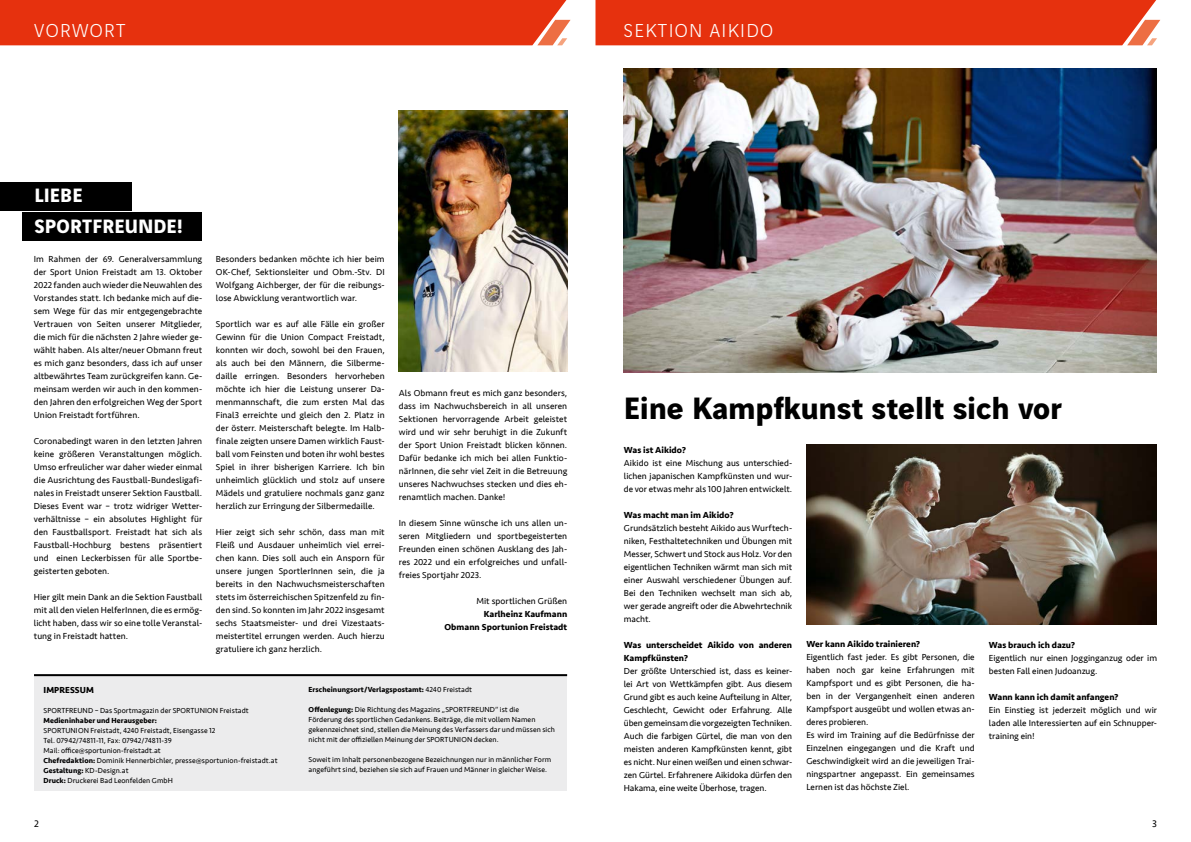
<style>
.page{position:relative;width:1191px;height:842px;background:#fff}
.page>*{position:absolute;margin:0;border:0;box-sizing:border-box;transform-origin:0 0}
.t1{font:700 33px "Vinci Sans";color:#000}
.t2{font:700 20.6px/31px "Vinci Sans";letter-spacing:.01em;color:#fff}
.t3{font:300 20px "Vinci Sans";letter-spacing:.07em;color:#fff}
.t4{font:10px "Seravek";color:#000}
.t5{font:9px/13px "Seravek";letter-spacing:.005em;color:#000;text-align:justify}
.t6{font:700 9px/13px "Seravek";letter-spacing:.005em;color:#000;text-align:right}
.t7{font:7.5px/10px "Seravek";letter-spacing:.01em;color:#000}
.t8{font:700 7.5px "Seravek";letter-spacing:.01em;color:#000}
.s1{font-weight:700}
.s2{font-weight:400}
</style>
<div class="page">
<div style="left:0;top:0;width:571px;height:45px;background:#e6310e"></div>
<div style="left:595px;top:0;width:565px;height:45px;background:#e6310e"></div>
<div style="left:34px;top:674px;width:533px;height:117px;background:#ececed"></div>
<hr style="left:34px;top:674px;width:533px;height:2px;background:#000">
<div style="left:0;top:182px;width:132px;height:28px;background:#000"></div>
<div style="left:23px;top:213px;width:179px;height:28px;background:#000"></div>
<img style="left:399px;top:110px;width:168px;height:261px">
<img style="left:624px;top:68px;width:533px;height:305px">
<img style="left:806px;top:444px;width:351px;height:181px">
<h3 class="t3" style="left:34px;top:16px;width:93px">VORWORT</h3>
<h3 class="t3" style="left:624px;top:16px;width:151px">SEKTION AIKIDO</h3>
<h2 class="t2" style="left:34px;top:178px;width:150px">LIEBE<br>SPORTFREUNDE!</h2>
<p class="t5" style="left:34px;top:253px;width:170px">Im Rahmen der 69. Generalversammlung der Sport Union Freistadt am 13. Oktober 2022 fanden auch wieder die Neuwahlen des Vorstandes statt. Ich bedanke mich auf die&shy;sem Wege für das mir entgegengebrachte Vertrauen von Seiten unserer Mitglieder, die mich für die nächsten 2 Jahre wieder ge&shy;wählt haben. Als alter/neuer Obmann freut es mich ganz besonders, dass ich auf unser altbewährtes Team zurückgreifen kann. Ge&shy;meinsam werden wir auch in den kommen&shy;den Jahren den erfolgreichen Weg der Sport Union Freistadt fortführen.</p>
<p class="t5" style="left:34px;top:435px;width:170px">Coronabedingt waren in den letzten Jahren keine größeren Veranstaltungen möglich.<br>Umso erfreulicher war daher wieder einmal die Ausrichtung des Faustball-Bundesligafi&shy;nales in Freistadt unserer Sektion Faustball.<br>Dieses Event war – trotz widriger Wetter&shy;verhältnisse – ein absolutes Highlight für den Faustballsport. Freistadt hat sich als Faustball-Hochburg bestens präsentiert und einen Leckerbissen für alle Sportbe&shy;geisterten geboten.</p>
<p class="t5" style="left:34px;top:591px;width:170px">Hier gilt mein Dank an die Sektion Faustball mit all den vielen HelferInnen, die es ermög&shy;licht haben, dass wir so eine tolle Veranstal&shy;tung in Freistadt hatten.</p>
<p class="t5" style="left:216px;top:253px;width:170px">Besonders bedanken möchte ich hier beim OK-Chef, Sektionsleiter und Obm.-Stv. DI Wolfgang Aichberger, der für die reibungs&shy;lose Abwicklung verantwortlich war.</p>
<p class="t5" style="left:216px;top:318px;width:170px">Sportlich war es auf alle Fälle ein großer Gewinn für die Union Compact Freistadt, konnten wir doch, sowohl bei den Frauen, als auch bei den Männern, die Silberme&shy;daille erringen. Besonders hervorheben möchte ich hier die Leistung unserer Da&shy;menmannschaft, die zum ersten Mal das Final3 erreichte und gleich den 2. Platz in der österr. Meisterschaft belegte. Im Halb&shy;finale zeigten unsere Damen wirklich Faust&shy;ball vom Feinsten und boten ihr wohl bestes Spiel in ihrer bisherigen Karriere. Ich bin unheimlich glücklich und stolz auf unsere Mädels und gratuliere nochmals ganz ganz herzlich zur Erringung der Silbermedaille.</p>
<p class="t5" style="left:216px;top:526px;width:170px">Hier zeigt sich sehr schön, dass man mit Fleiß und Ausdauer unheimlich viel errei&shy;chen kann. Dies soll auch ein Ansporn für unsere jungen SportlerInnen sein, die ja bereits in den Nachwuchsmeisterschaften stets im österreichischen Spitzenfeld zu fin&shy;den sind. So konnten im Jahr 2022 insgesamt sechs Staatsmeister- und drei Vizestaats&shy;meistertitel errungen werden. Auch hierzu gratuliere ich ganz herzlich.</p>
<p class="t5" style="left:399px;top:387px;width:170px">Als Obmann freut es mich ganz besonders, dass im Nachwuchsbereich in all unseren Sektionen hervorragende Arbeit geleistet wird und wir sehr beruhigt in die Zukunft der Sport Union Freistadt blicken können.<br>Dafür bedanke ich mich bei allen Funktio&shy;närInnen, die sehr viel Zeit in die Betreuung unseres Nachwuchses stecken und dies eh&shy;renamtlich machen. Danke!</p>
<p class="t5" style="left:399px;top:517px;width:170px">In diesem Sinne wünsche ich uns allen un&shy;seren Mitgliedern und sportbegeisterten Freunden einen schönen Ausklang des Jah&shy;res 2022 und ein erfolgreiches und unfall&shy;freies Sportjahr 2023.</p>
<p class="t5" style="left:476px;top:595px;width:92px">Mit sportlichen Grüßen</p>
<p class="t6" style="left:444px;top:607px;width:124px">Karlheinz Kaufmann<br>Obmann Sportunion Freistadt</p>
<p class="t6" style="left:43px;top:683px;width:52px">IMPRESSUM</p>
<p class="t7" style="left:43px;top:705px;width:207px">SPORTFREUND – Das Sportmagazin der SPORTUNION Freistadt</p>
<p class="t8" style="left:43px;top:714px;width:115px">Medieninhaber und Herausgeber:</p>
<p class="t7" style="left:43px;top:725px;width:236px">SPORTUNION Freistadt, 4240 Freistadt, Eisengasse 12<br>Tel. 07942/74811-11, Fax: 07942/74811-39<br>Mail: office@sportunion-freistadt.at<br><span class="s1">Chefredaktion:</span> Dominik Hennerbichler, presse@sportunion-freistadt.at <span class="s1">Gestaltung:</span> KD-Design.at<br><span class="s1">Druck:</span> Druckerei Bad Leonfelden GmbH</p>
<p class="t8" style="left:308px;top:683px;width:165px">Erscheinungsort/Verlagspostamt: <span class="s2">4240 Freistadt</span></p>
<p class="t7" style="left:308px;top:704px;width:248px"><span class="s1">Offenlegung:</span> Die Richtung des Magazins „SPORTFREUND“ ist die<br>Förderung des sportlichen Gedankens. Beiträge, die mit vollem Namen gekennzeichnet sind, stellen die Meinung des Verfassers dar und müssen sich nicht mit der offiziellen Meinung der SPORTUNION decken.</p>
<p class="t7" style="left:308px;top:754px;width:244px">Soweit im Inhalt personenbezogene Bezeichnungen nur in männlicher Form angeführt sind, beziehen sie sich auf Frauen und Männer in gleicher Weise.</p>
<h1 class="t1" style="left:624px;top:382px;width:440px">Eine Kampfkunst stellt sich vor</h1>
<p class="t6" style="left:624px;top:443px;width:64px">Was ist Aikido?</p>
<p class="t5" style="left:624px;top:456px;width:170px">Aikido ist eine Mischung aus unterschied&shy;lichen japanischen Kampfkünsten und wur&shy;de vor etwas mehr als 100 Jahren entwickelt.</p>
<p class="t6" style="left:624px;top:508px;width:111px">Was macht man im Aikido?</p>
<p class="t5" style="left:624px;top:521px;width:170px">Grundsätzlich besteht Aikido aus Wurftech&shy;niken, Festhaltetechniken und Übungen mit Messer, Schwert und Stock aus Holz. Vor den eigentlichen Techniken wärmt man sich mit einer Auswahl verschiedener Übungen auf.<br>Bei den Techniken wechselt man sich ab, wer gerade angreift oder die Abwehrtechnik macht.</p>
<p class="t6" style="left:624px;top:638px;width:170px;text-align:left">Was unterscheidet Aikido von anderen<br>Kampfkünsten?</p>
<p class="t5" style="left:624px;top:664px;width:170px">Der größte Unterschied ist, dass es keiner&shy;lei Art von Wettkämpfen gibt. Aus diesem Grund gibt es auch keine Aufteilung in Alter, Geschlecht, Gewicht oder Erfahrung. Alle üben gemeinsam die vorgezeigten Techniken.<br>Auch die farbigen Gürtel, die man von den meisten anderen Kampfkünsten kennt, gibt es nicht. Nur einen weißen und einen schwar&shy;zen Gürtel. Erfahrenere Aikidoka dürfen den Hakama, eine weite Überhose, tragen.</p>
<p class="t6" style="left:806px;top:638px;width:115px">Wer kann Aikido trainieren?</p>
<p class="t5" style="left:806px;top:651px;width:170px;text-align:left">Eigentlich fast jeder. Es gibt Personen, die haben noch gar keine Erfahrungen mit Kampfsport und es gibt Personen, die ha&shy;ben in der Vergangenheit einen anderen Kampfsport ausgeübt und wollen etwas an&shy;deres probieren.<br>Es wird im Training auf die Bedürfnisse der Einzelnen eingegangen und die Kraft und Geschwindigkeit wird an die jeweiligen Trai&shy;ningspartner angepasst. Ein gemeinsames Lernen ist das höchste Ziel.</p>
<p class="t6" style="left:988px;top:638px;width:88px">Was brauch ich dazu?</p>
<p class="t5" style="left:988px;top:651px;width:170px">Eigentlich nur einen Jogginganzug oder im besten Fall einen Judoanzug.</p>
<p class="t6" style="left:988px;top:690px;width:131px">Wann kann ich damit anfangen?</p>
<p class="t5" style="left:988px;top:703px;width:170px">Ein Einstieg ist jederzeit möglich und wir laden alle Interessierten auf ein Schnupper&shy;training ein!</p>
<p class="t4" style="left:34px;top:816px;width:6px">2</p>
<p class="t4" style="left:1152px;top:816px;width:6px">3</p>
</div>
